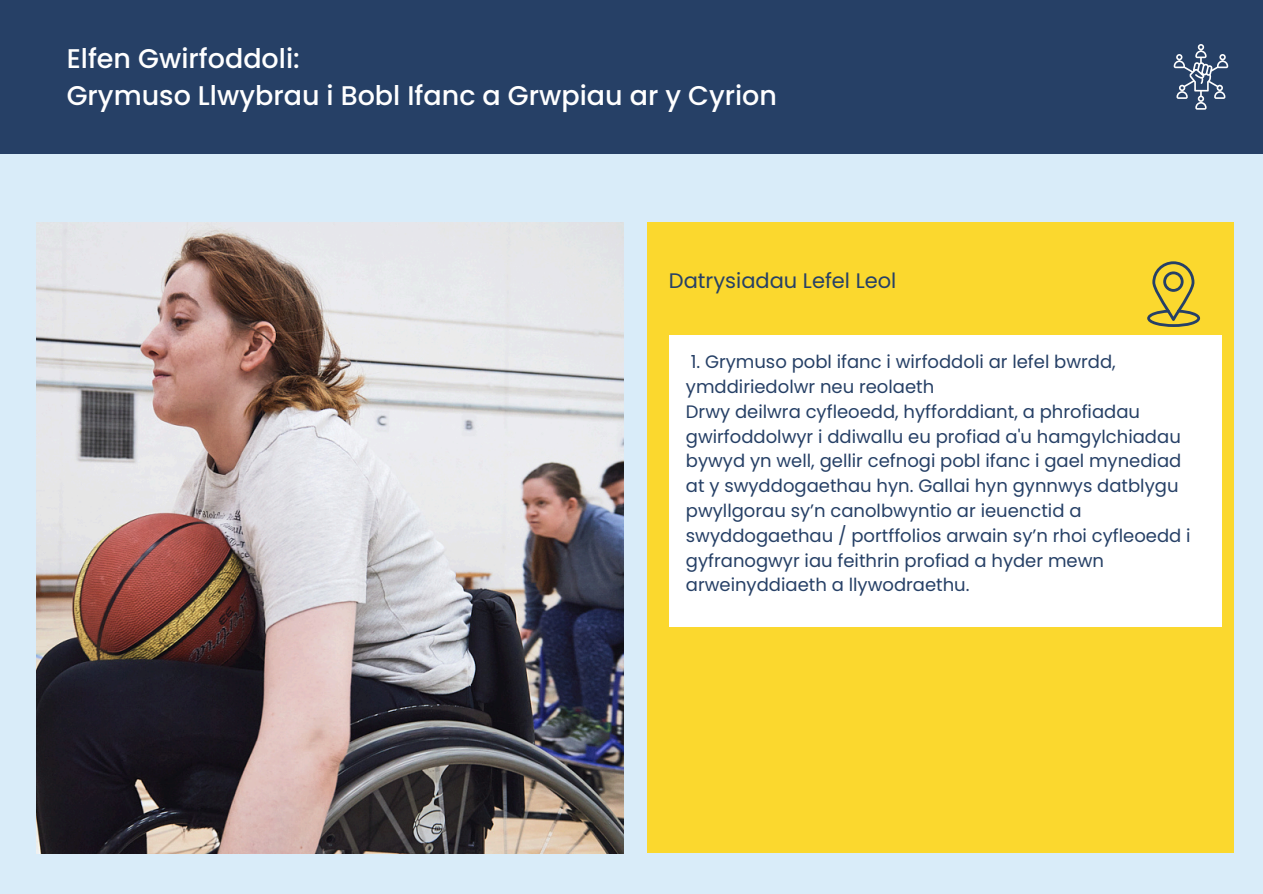
<style>
.page{position:relative;width:1263px;height:894px;background:#fff}
.page>*{position:absolute;margin:0;border:0;box-sizing:border-box;transform-origin:0 0}
.t1{font:500 27px/37.2px "Poppins";color:#fff}
.t2{font:21px "Poppins";color:#264066}
.t3{font:18px/24.8px "Poppins";color:#264066}
</style>
<div class="page">
<div style="left:0;top:0;width:1263px;height:893px;background:#d9ecf9"></div>
<div style="left:0;top:0;width:1263px;height:154px;background:#264066"></div>
<img style="left:37px;top:222px;width:586px;height:630px">
<div style="left:647px;top:222px;width:587px;height:630px;background:#fbd82e"></div>
<svg style="left:1147px;top:261px;width:53px;height:65px"></svg>
<svg style="left:1174px;top:44px;width:54px;height:65px"></svg>
<div style="left:669px;top:335px;width:552px;height:292px;background:#fff"></div>
<p class="t1" style="left:67px;top:40px;width:712px">Elfen Gwirfoddoli:<br>Grymuso Llwybrau i Bobl Ifanc a Grwpiau ar y Cyrion</p>
<p class="t2" style="left:669px;top:266px;width:229px">Datrysiadau Lefel Leol</p>
<p class="t3" style="left:686px;top:349px;width:431px">1. Grymuso pobl ifanc i wirfoddoli ar lefel bwrdd, ymddiriedolwr neu reolaeth</p>
<h2 class="t3" style="left:686px;top:399px;width:506px">Drwy deilwra cyfleoedd, hyfforddiant, a phrofiadau gwirfoddolwyr i ddiwallu eu profiad a'u hamgylchiadau bywyd yn well, gellir cefnogi pobl ifanc i gael mynediad at y swyddogaethau hyn. Gallai hyn gynnwys datblygu pwyllgorau sy’n canolbwyntio ar ieuenctid a swyddogaethau / portffolios arwain sy’n rhoi cyfleoedd i gyfranogwyr iau feithrin profiad a hyder mewn arweinyddiaeth a llywodraethu.</h2>
</div>
